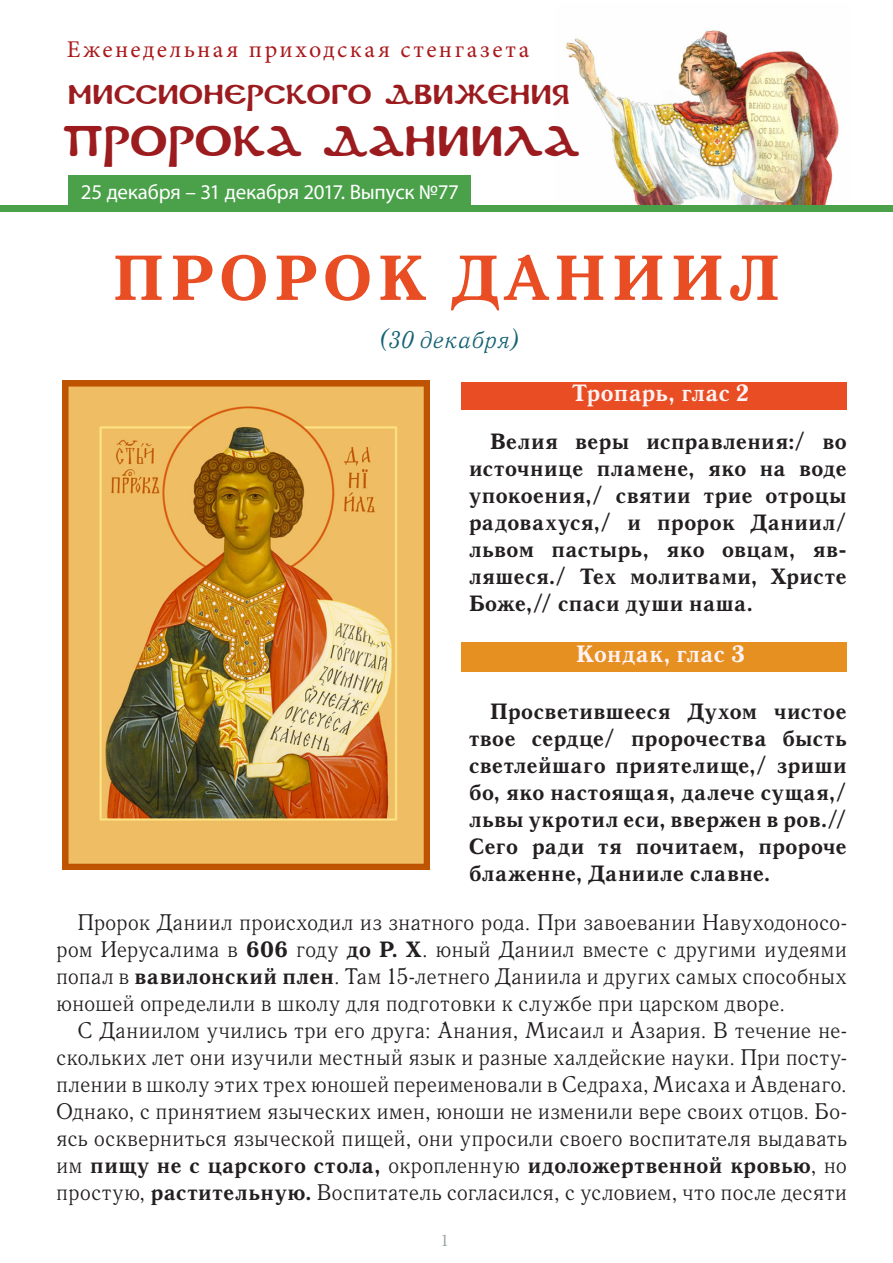
<style>
.page{position:relative;width:893px;height:1263px;background:#fff}
.page>*{position:absolute;margin:0;border:0;box-sizing:border-box;transform-origin:0 0}
.Название{font:700 64.5px "Quant Antiqua C";letter-spacing:.07em;color:#e84d24}
.t1{font:42px "DS Coptic";letter-spacing:.005em;color:#9b1b1e}
.t2{font:27px "DS Coptic";letter-spacing:.005em;color:#9b1b1e}
.t3{font:24px "Minion Pro";letter-spacing:.105em;color:#aa181b}
.Тропарь_белый{font:700 24px "Quant Antiqua C";letter-spacing:-.015em;color:#fff2f2}
.Курсив_число_святого{font:italic 24px "Quant Antiqua C";letter-spacing:.005em;color:#156275}
._2__Основной_текст{font:22.5px/27px "Quant Antiqua C";letter-spacing:-.005em;color:#231f20;text-align:justify}
._2__Основной_текст-2{font:700 22.5px/27px "Quant Antiqua C";letter-spacing:-.01em;color:#231f20;text-align:justify}
.t4{font:21px "Myriad Pro";letter-spacing:-.01em;color:#fff}
.t5{font:18px "Minion Pro";color:#9fa9a4}
.s1{font-weight:700}
</style>
<div class="page">
<img style="left:555px;top:30px;width:295px;height:176px">
<div style="left:68px;top:175px;width:403px;height:34px;background:#4aa14a"></div>
<div style="left:0;top:206px;width:893px;height:6px;background:#4aa14a"></div>
<div style="left:461px;top:382px;width:386px;height:28px;background:#e84d24"></div>
<img style="left:62px;top:381px;width:367px;height:489px">
<div style="left:461px;top:643px;width:386px;height:29px;background:#e69022"></div>
<p class="t3" style="left:67px;top:33px;width:464px">Еженедельная приходская стенгазета</p>
<p class="t2" style="left:68px;top:77px;width:504px">Миссионерского движения</p>
<p class="t1" style="left:62px;top:113px;width:519px">ПРОРОКА ДАНИИЛА</p>
<p class="t4" style="left:81px;top:179px;width:379px">25 декабря – 31 декабря 2017. Выпуск №77</p>
<p class="Название" style="left:112px;top:243px;width:670px">ПРОРОК ДАНИИЛ</p>
<p class="Курсив_число_святого" style="left:378px;top:326px;width:145px">(30 декабря)</p>
<p class="Тропарь_белый" style="left:572px;top:380px;width:179px">Тропарь, глас 2</p>
<p class="_2__Основной_текст-2" style="left:469px;top:428px;width:380px;text-indent:21px">Велия веры исправления:/ во источнице пламене, яко на воде упокоения,/ святии трие отроцы радовахуся,/ и пророк Даниил/ львом пастырь, яко овцам, яв&shy;ляшеся./ Тех молитвами, Христе Боже,// спаси души наша.</p>
<p class="Тропарь_белый" style="left:576px;top:640px;width:171px">Кондак, глас 3</p>
<p class="_2__Основной_текст-2" style="left:469px;top:698px;width:380px;text-indent:21px">Просветившееся Духом чистое твое сердце/ пророчества бысть светлейшаго приятелище,/ зриши бо, яко настоящая, далече сущая,/ львы укротил еси, ввержен в ров.// Сего ради тя почитаем, пророче блаженне, Данииле славне.</p>
<p class="_2__Основной_текст" style="left:56px;top:909px;width:792px;text-indent:21px">Пророк Даниил происходил из знатного рода. При завоевании Навуходоносо&shy;ром Иерусалима в <span class="s1">606</span> году <span class="s1">до Р. X</span>. юный Даниил вместе с другими иудеями попал в <span class="s1">вавилонский плен</span>. Там 15-летнего Даниила и других самых способных юношей определили в школу для подготовки к службе при царском дворе.</p>
<p class="_2__Основной_текст" style="left:56px;top:1017px;width:792px;text-indent:21px">С Даниилом учились три его друга: Анания, Мисаил и Азария. В течение не&shy;скольких лет они изучили местный язык и разные халдейские науки. При посту&shy;плении в школу этих трех юношей переименовали в Седраха, Мисаха и Авденаго.<br>Однако, с принятием языческих имен, юноши не изменили вере своих отцов. Бо&shy;ясь оскверниться языческой пищей, они упросили своего воспитателя выдавать им <span class="s1">пищу не с царского стола,</span> окропленную <span class="s1">идоложертвенной кровью</span>, но простую, <span class="s1">растительную.</span> Воспитатель согласился, с условием, что после десяти</p>
<p class="t5" style="left:440px;top:1228px;width:10px">1</p>
</div>
